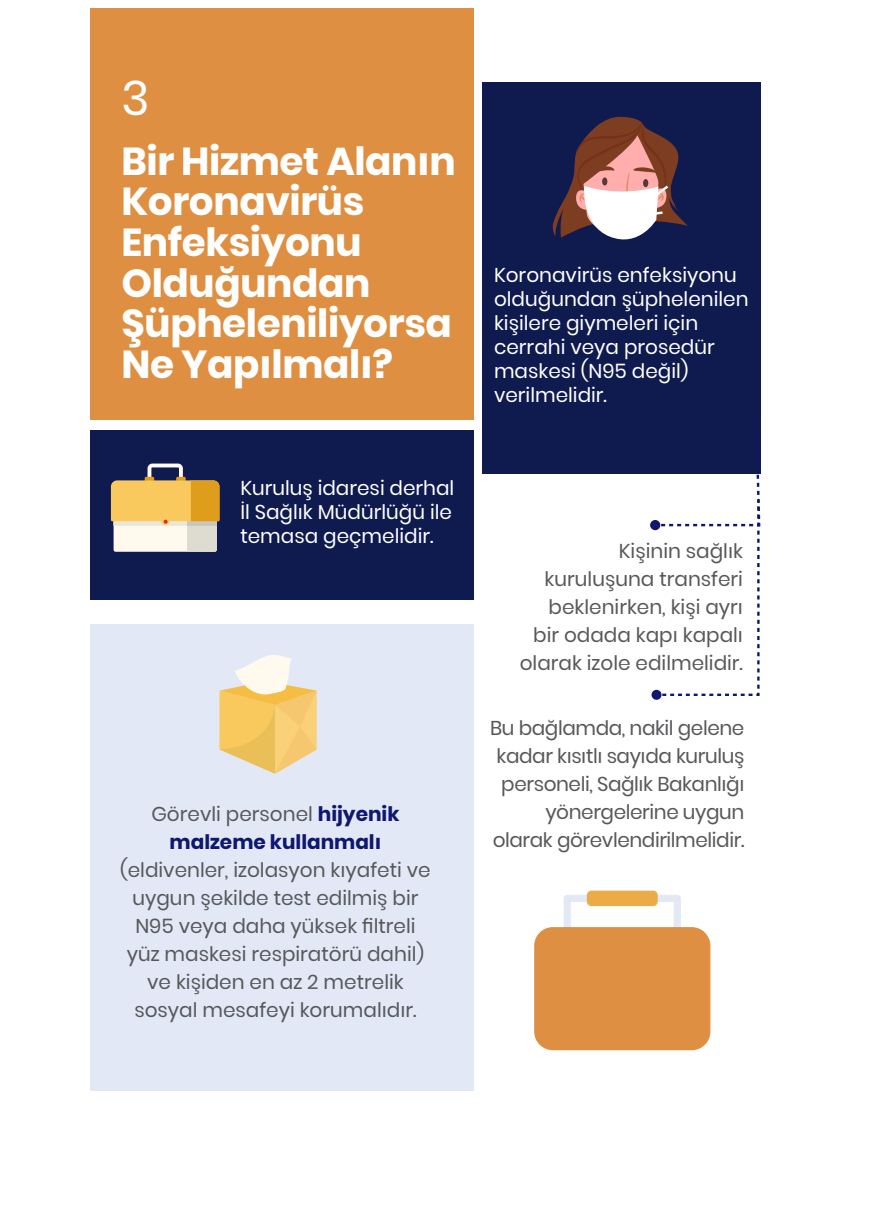
<style>
.page{position:relative;width:874px;height:1225px;background:#fff}
.page>*{position:absolute;margin:0;border:0;box-sizing:border-box;transform-origin:0 0}
.t1{font:47.8px "Poppins";color:#fff}
.t2{font:700 38.8px/40.6px "Poppins";letter-spacing:-.01em;color:#fff}
.t3{font:20px/28px "Poppins";color:#57585a;text-align:right}
.t4{font:20px/24px "Poppins";color:#fff}
.t5{font:20px/28px "Poppins";letter-spacing:-.02em;color:#57585a;text-align:right}
.s1{font-weight:700;color:#0f176e}
</style>
<div class="page">
<div style="left:482px;top:82px;width:278px;height:391px;background:#0f1a4f"></div>
<div style="left:90px;top:430px;width:383px;height:170px;background:#0f1a4f"></div>
<div style="left:90px;top:9px;width:383px;height:411px;background:#de8f42"></div>
<div style="left:90px;top:624px;width:383px;height:466px;background:#e3e8f7"></div>
<svg style="left:552px;top:117px;width:135px;height:123px"></svg>
<svg style="left:111px;top:463px;width:108px;height:89px"></svg>
<svg style="left:649px;top:520px;width:11px;height:10px"></svg>
<svg style="left:652px;top:426px;width:109px;height:271px"></svg>
<div style="left:651px;top:690px;width:10px;height:10px;background:#0f176e;border-radius:50%"></div>
<svg style="left:219px;top:655px;width:97px;height:118px"></svg>
<svg style="left:564px;top:895px;width:116px;height:32px"></svg>
<div style="left:534px;top:927px;width:176px;height:123px;background:#de8f42;border-radius:19px"></div>
<div style="left:586px;top:890px;width:71px;height:16px;background:#ebab47;border-radius:5px"></div>
<p class="t1" style="left:121px;top:70px;width:30px">3</p>
<p class="t2" style="left:121px;top:141px;width:335px">Bir Hizmet Alanın<br>Koronavirüs<br>Enfeksiyonu<br>Olduğundan<br>Şüpheleniliyorsa<br>Ne Yapılmalı?</p>
<p class="t4" style="left:240px;top:476px;width:215px;text-align:justify">Kuruluş idaresi derhal İl Sağlık Müdürlüğü ile temasa geçmelidir.</p>
<p class="t3" style="left:120px;top:799px;width:312px;text-align:center">Görevli personel <span class="s1">hijyenik malzeme kullanmalı </span>(eldivenler, izolasyon kıyafeti ve uygun şekilde test edilmiş bir<br>N95 veya daha yüksek filtreli yüz maskesi respiratörü dahil) ve kişiden en az 2 metrelik sosyal mesafeyi korumalıdır.</p>
<p class="t4" style="left:494px;top:263px;width:256px">Koronavirüs enfeksiyonu olduğundan şüphelenilen kişilere giymeleri için cerrahi veya prosedür maskesi (N95 değil) verilmelidir.</p>
<p class="t3" style="left:519px;top:537px;width:225px">Kişinin sağlık kuruluşuna transferi beklenirken, kişi ayrı bir odada kapı kapalı olarak izole edilmelidir.</p>
<p class="t5" style="left:490px;top:714px;width:255px">Bu bağlamda, nakil gelene kadar kısıtlı sayıda kuruluş personeli, Sağlık Bakanlığı yönergelerine uygun olarak görevlendirilmelidir.</p>
</div>
